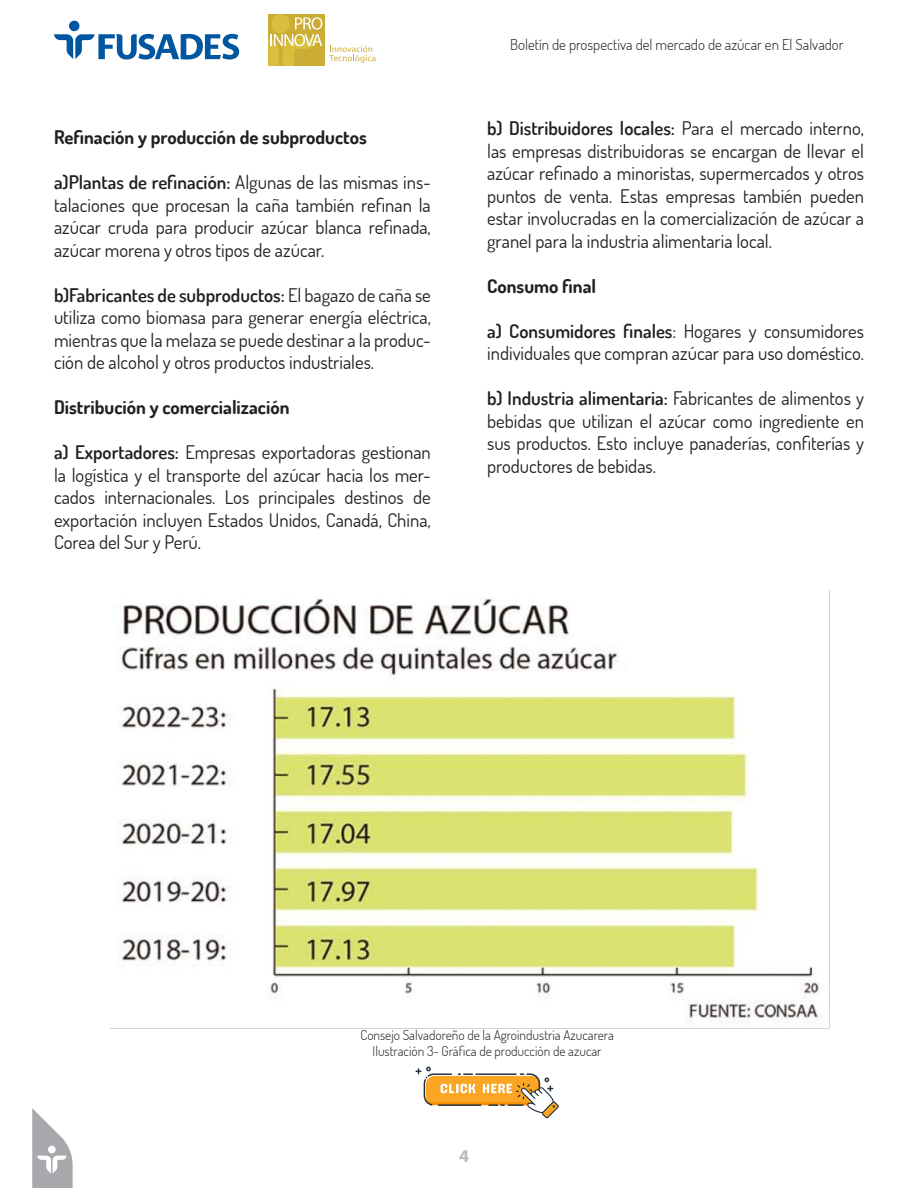
<style>
.page{position:relative;width:918px;height:1188px;background:#fff}
.page>*{position:absolute;margin:0;border:0;box-sizing:border-box;transform-origin:0 0}
.t1{font:18.75px/22.5px "Dosis";color:#231f20;text-align:justify}
.t2{font:700 18.75px "Dosis";color:#231f20}
.t3{font:700 18px "Myriad Pro";color:#bababa}
.t4{font:300 15px "Dosis";color:#231f20}
.t5{font:300 13.5px "Dosis";color:#231f20}
.s1{font-weight:600}
</style>
<div class="page">
<div style="left:268px;top:14px;width:57px;height:52px;background:#cbac35"></div>
<div style="left:271px;top:14px;width:19px;height:19px;background:#d9bf3d;border-radius:50%"></div>
<svg style="left:329px;top:46px;width:46px;height:17px"></svg>
<svg style="left:268px;top:17px;width:54px;height:49px"></svg>
<div style="left:69px;top:21px;width:11px;height:10px;background:#0156a1;border-radius:50%"></div>
<svg style="left:54px;top:34px;width:185px;height:26px"></svg>
<svg style="left:32px;top:1108px;width:41px;height:80px"></svg>
<svg style="left:415px;top:1067px;width:144px;height:51px"></svg>
<img style="left:111px;top:591px;width:719px;height:438px">
<div style="left:615px;top:663px;width:9px;height:11px;background:#fff;border-radius:50%"></div>
<p class="t2" style="left:54px;top:125px;width:314px">Refinación y producción de subproductos</p>
<p class="t1" style="left:54px;top:171px;width:378px"><span class="s1">a)Plantas de refinación:</span> Algunas de las mismas ins&shy;talaciones que procesan la caña también refinan la azúcar cruda para producir azúcar blanca refinada, azúcar morena y otros tipos de azúcar.</p>
<p class="t1" style="left:54px;top:283px;width:378px"><span class="s1">b)Fabricantes de subproductos:</span> El bagazo de caña se utiliza como biomasa para generar energía eléctrica, mientras que la melaza se puede destinar a la produc&shy;ción de alcohol y otros productos industriales.</p>
<p class="t2" style="left:54px;top:395px;width:237px">Distribución y comercialización</p>
<p class="t1" style="left:54px;top:441px;width:378px"><span class="s1">a) Exportadores:</span> Empresas exportadoras gestionan la logística y el transporte del azúcar hacia los mer&shy;cados internacionales. Los principales destinos de exportación incluyen Estados Unidos, Canadá, China, Corea del Sur y Perú.</p>
<p class="t4" style="left:510px;top:34px;width:335px">Boletín de prospectiva del mercado de azúcar en El Salvador</p>
<p class="t1" style="left:487px;top:117px;width:378px"><span class="s1">b) Distribuidores locales:</span> Para el mercado interno, las empresas distribuidoras se encargan de llevar el azúcar refinado a minoristas, supermercados y otros puntos de venta. Estas empresas también pueden estar involucradas en la comercialización de azúcar a granel para la industria alimentaria local.</p>
<p class="t2" style="left:487px;top:274px;width:111px">Consumo final</p>
<p class="t1" style="left:487px;top:319px;width:378px"><span class="s1">a) Consumidores finales</span>: Hogares y consumidores individuales que compran azúcar para uso doméstico.</p>
<p class="t1" style="left:487px;top:387px;width:378px"><span class="s1">b) Industria alimentaria:</span> Fabricantes de alimentos y bebidas que utilizan el azúcar como ingrediente en sus productos. Esto incluye panaderías, confiterías y productores de bebidas.</p>
<p class="t5" style="left:360px;top:1026px;width:255px">Consejo Salvadoreño de la Agroindustria Azucarera</p>
<p class="t5" style="left:373px;top:1043px;width:230px">Ilustración 3- Gráfica de producción de azucar</p>
<p class="t3" style="left:459px;top:1144px;width:11px">4</p>
</div>
